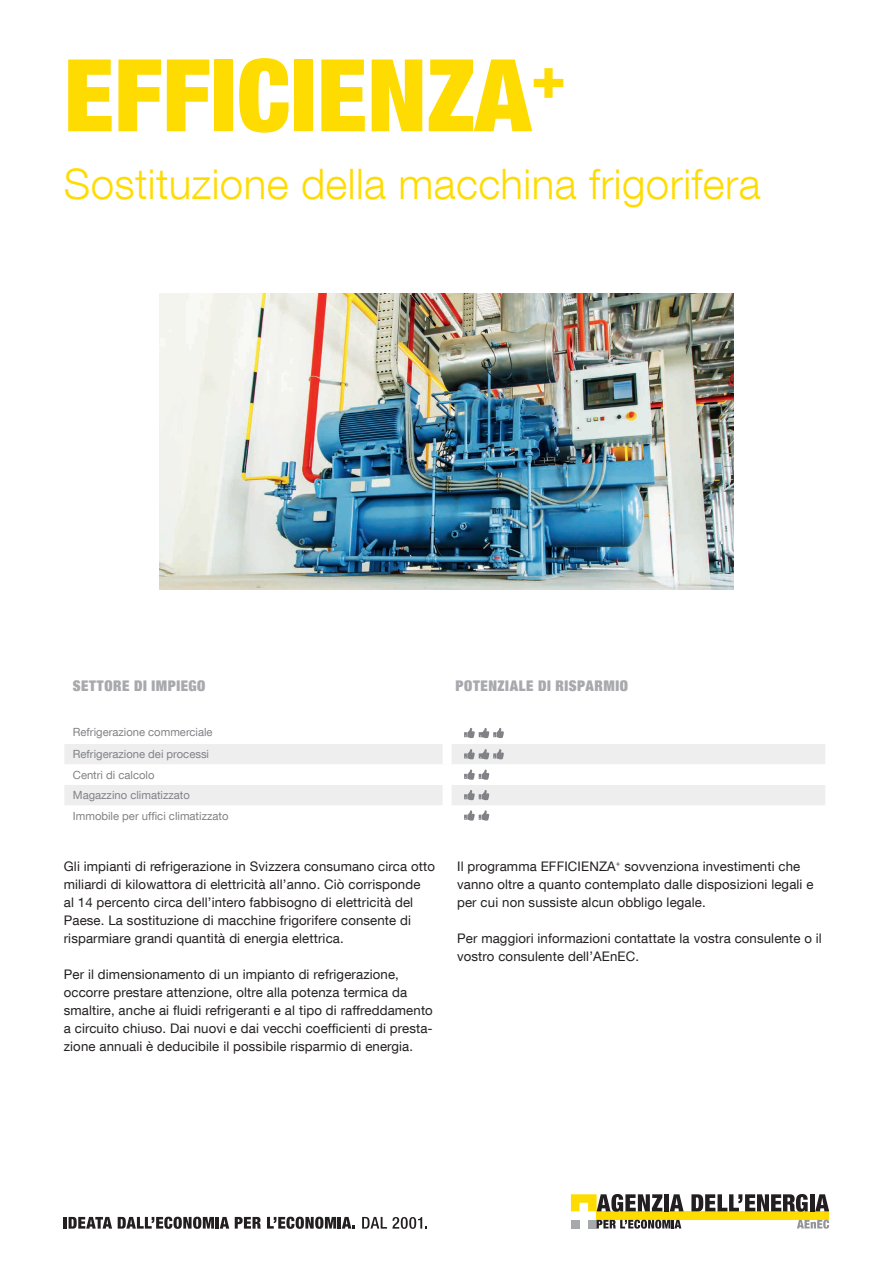
<style>
.page{position:relative;width:893px;height:1263px;background:#fff}
.page>*{position:absolute;margin:0;border:0;box-sizing:border-box;transform-origin:0 0}
.t1{font:900 condensed 100.5px "Helvetica Neue LT Com";color:#ffdc01}
.t2{font:300 42px "Helvetica Neue LT Com";letter-spacing:.01em;color:#ffdc01}
.t3{font:900 condensed 14.7px "Helvetica Neue LT Com";letter-spacing:.035em;color:#a8a9ad}
.t4{font:13.2px/18px "Helvetica Neue LT Com";letter-spacing:.01em;color:#231f20}
.t5{font:11.25px/20.4px "Helvetica Neue LT Com";color:#808285}
</style>
<div class="page">
<img style="left:159px;top:294px;width:575px;height:295px">
<div style="left:64px;top:744px;width:761px;height:61px;background:#eeeeef"></div>
<div style="left:443px;top:744px;width:9px;height:20px;background:#fff"></div>
<div style="left:443px;top:785px;width:9px;height:20px;background:#fff"></div>
<svg style="left:464px;top:728px;width:40px;height:10px"></svg>
<svg style="left:64px;top:749px;width:761px;height:51px"></svg>
<svg style="left:464px;top:810px;width:25px;height:10px"></svg>
<div style="left:597px;top:1211px;width:232px;height:9px;background:#ffdc01"></div>
<div style="left:571px;top:1220px;width:8px;height:8px;background:#a8a9ad"></div>
<div style="left:588px;top:1220px;width:9px;height:8px;background:#a8a9ad"></div>
<svg style="left:597px;top:1220px;width:84px;height:9px"></svg>
<svg style="left:797px;top:1220px;width:32px;height:9px"></svg>
<svg style="left:571px;top:1194px;width:91px;height:18px"></svg>
<div style="left:664px;top:1194px;width:5px;height:17px;background:#231f20"></div>
<svg style="left:670px;top:1194px;width:14px;height:17px"></svg>
<svg style="left:691px;top:1194px;width:117px;height:18px"></svg>
<hr style="left:810px;top:1194px;width:4px;height:17px;background:#231f20">
<svg style="left:815px;top:1194px;width:14px;height:17px"></svg>
<svg style="left:64px;top:1217px;width:48px;height:11px"></svg>
<svg style="left:118px;top:1217px;width:111px;height:12px"></svg>
<svg style="left:235px;top:1217px;width:26px;height:11px"></svg>
<svg style="left:267px;top:1217px;width:88px;height:12px"></svg>
<svg style="left:362px;top:1217px;width:65px;height:12px"></svg>
<h1 class="t1" style="left:64px;top:36px;width:504px">EFFICIENZA<sup>+</sup></h1>
<h2 class="t2" style="left:64px;top:158px;width:698px">Sostituzione della macchina frigorifera</h2>
<p class="t3" style="left:73px;top:676px;width:134px">SETTORE DI IMPIEGO</p>
<p class="t3" style="left:456px;top:676px;width:174px">POTENZIALE DI RISPARMIO</p>
<p class="t5" style="left:73px;top:720px;width:141px;line-height:22.4px">Refrigerazione commerciale<br>Refrigerazione dei processi</p>
<p class="t5" style="left:73px;top:764px;width:157px">Centri di calcolo<br>Magazzino climatizzato<br>Immobile per uffici climatizzato</p>
<p class="t4" style="left:64px;top:857px;width:373px">Gli impianti di refrigerazione in Svizzera consumano circa otto miliardi di kilowattora di elettricità all’anno. Ciò corrisponde<br>al 14 percento circa dell’intero fabbisogno di elettricità del Paese. La sostituzione di macchine frigorifere consente di risparmiare grandi quantità di energia elettrica.</p>
<p class="t4" style="left:64px;top:965px;width:371px">Per il dimensionamento di un impianto di refrigerazione, occorre prestare attenzione, oltre alla potenza termica da smaltire, anche ai fluidi refrigeranti e al tipo di raffreddamento a circuito chiuso. Dai nuovi e dai vecchi coefficienti di presta&shy;zione annuali è deducibile il possibile risparmio di energia.</p>
<p class="t4" style="left:457px;top:857px;width:358px">Il programma EFFICIENZA<sup>+</sup> sovvenziona investimenti che vanno oltre a quanto contemplato dalle disposizioni legali e per cui non sussiste alcun obbligo legale.</p>
<p class="t4" style="left:457px;top:929px;width:366px">Per maggiori informazioni contattate la vostra consulente o il vostro consulente dell’AEnEC.</p>
</div>
